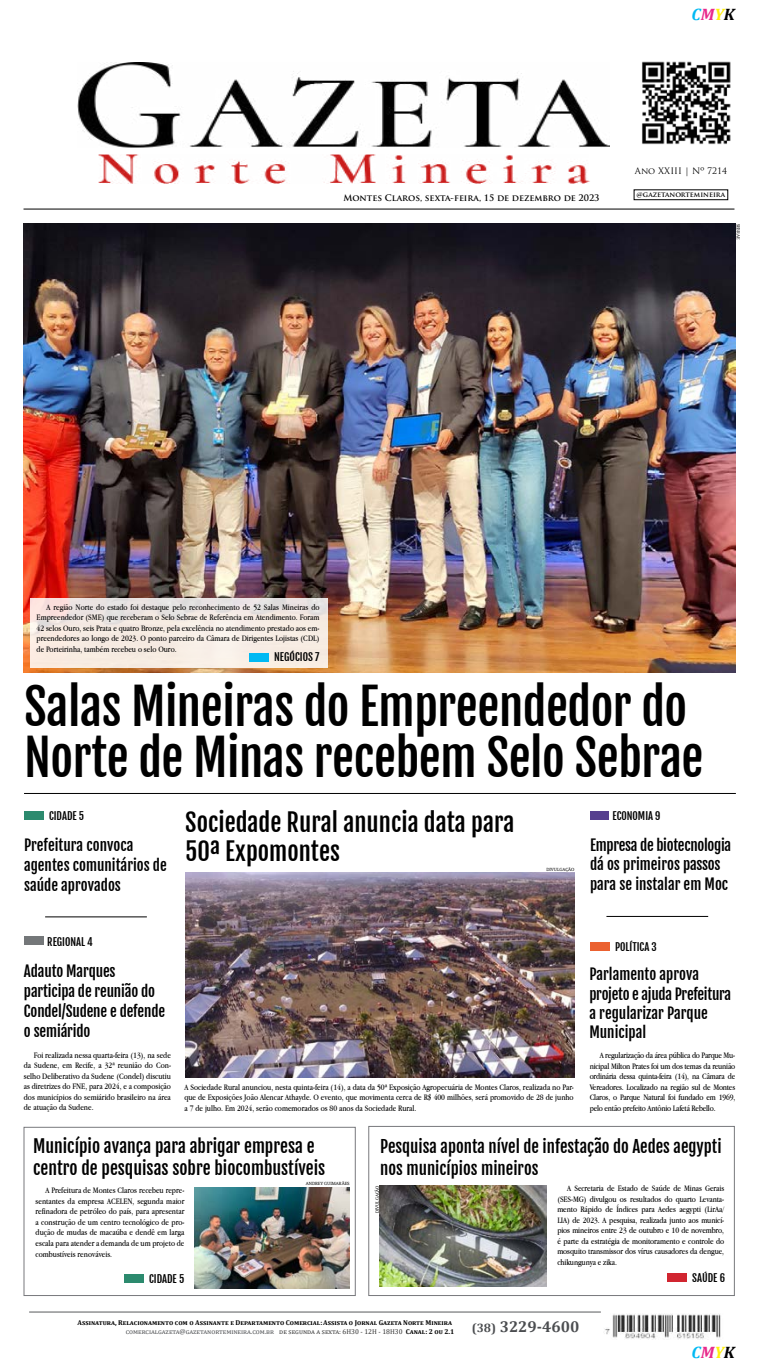
<style>
.page{position:relative;width:759px;height:1365px;background:#fff}
.page>*{position:absolute;margin:0;border:0;box-sizing:border-box;transform-origin:0 0}
.t1{font:49px/51.6px "Fjalla One";letter-spacing:-.01em;color:#000}
.t2{font:24.5px/28.9px "Fjalla One";color:#000}
.t3{font:17.5px/21.9px "Fjalla One";color:#000}
.t4{font:16.62px/21.9px "Fjalla One";color:#000}
.t5{font:italic 700 16.62px "Cambria";color:#00b9f3}
.t6{font:700 15.75px "Cambria";color:#4b4d50}
.t7{font:14.88px/19.2px "Fjalla One";color:#000}
.t8{font:700 12.25px "Cambria";color:#4b4d50}
.t9{font:10.5px "Fjalla One";color:#000}
.t10{font:8.75px/10.5px "Apple Garamond";color:#000;text-align:justify}
.t11{font:8.75px "Apple Garamond";letter-spacing:-.02em;color:#000}
.t12{font:700 8.75px "Trajan Pro";color:#000}
.t13{font:8.75px "Trajan Pro";color:#000}
.t14{font:700 7px "Cambria";color:#000}
.t15{font:7px "Cambria";color:#333}
.t16{font:7px "Cambria";letter-spacing:.055em;color:#4b4d50}
.t17{font:700 7px "Trajan Pro";color:#000}
.t18{font:4.38px "Andada";color:#000}
.s1{color:#e82a8c}
.s2{color:#fff00c}
.s3{color:#000}
.s4{font-weight:700;color:#000}
</style>
<div class="page">
<hr style="left:29px;top:1311px;width:572px;height:1px;background:#58595b">
<img style="left:642px;top:61px;width:89px;height:84px">
<img style="left:78px;top:63px;width:532px;height:121px">
<div style="left:668px;top:1273px;width:19px;height:8px;background:#d12530"></div>
<div style="left:634px;top:190px;width:94px;height:10px;border:1px solid #000"></div>
<hr style="left:24px;top:209px;width:710px;height:1px;background:#000">
<img style="left:605px;top:1314px;width:116px;height:24px">
<hr style="left:24px;top:793px;width:712px;height:1px;background:#000">
<hr style="left:606px;top:916px;width:102px;height:1px;background:#000">
<hr style="left:45px;top:916px;width:102px;height:1px;background:#000">
<div style="left:591px;top:942px;width:19px;height:8px;background:#eb6130"></div>
<div style="left:124px;top:1274px;width:20px;height:8px;background:#2c8a6e"></div>
<div style="left:368px;top:1125px;width:367px;height:170px;border:1px solid #78797d"></div>
<img style="left:380px;top:1185px;width:166px;height:101px">
<div style="left:24px;top:936px;width:20px;height:9px;background:#747779"></div>
<img style="left:24px;top:223px;width:711px;height:449px">
<div style="left:590px;top:810px;width:18px;height:9px;background:#57408f"></div>
<img style="left:185px;top:872px;width:389px;height:204px">
<div style="left:24px;top:1126px;width:332px;height:169px;border:1px solid #78797d"></div>
<img style="left:195px;top:1187px;width:155px;height:100px">
<svg style="left:31px;top:598px;width:297px;height:70px;background:#f3e9e2"></svg>
<div style="left:24px;top:810px;width:20px;height:9px;background:#2c8a6e"></div>
<div style="left:250px;top:652px;width:19px;height:9px;background:#00b9f3"></div>
<h3 class="t5" style="left:692px;top:2px;width:45px">C<span class="s1">M</span><span class="s2">Y</span><span class="s3">K</span></h3>
<p class="t12" style="left:343px;top:193px;width:258px">Montes Claros, sexta-feira, 15 de dezembro de 2023</p>
<p class="t13" style="left:635px;top:165px;width:94px">Ano XXIII | Nº 7214</p>
<p class="t17" style="left:637px;top:190px;width:90px">@gazetanortemineira</p>
<p class="t18" style="left:741px;top:223px;width:17px;rotate:90deg">SEBRAE</p>
<p class="t10" style="left:37px;top:601px;width:284px;text-align:right">A região Norte do estado foi destaque pelo reconhecimento de 52 Salas Mineiras do<br>Empreendedor (SME) que receberam o Selo Sebrae de Referência em Atendimento. Foram</p>
<p class="t10" style="left:37px;top:633px;width:284px">preendedores ao longo de 2023. O ponto parceiro da Câmara de Dirigentes Lojistas (CDL(</p>
<p class="t10" style="left:37px;top:622px;width:284px">42 selos Ouro, seis Prata e quatro Bronze, pela excelência no atendimento prestado aos em-</p>
<p class="t10" style="left:37px;top:643px;width:142px">de Porteirinha, também recebeu o selo Ouro.</p>
<p class="t9" style="left:274px;top:650px;width:47px">NEGÓCIOS 7</p>
<h1 class="t1" style="left:24px;top:680px;width:681px">Salas Mineiras do Empreendedor do<br>Norte de Minas recebem Selo Sebrae</h1>
<p class="t9" style="left:49px;top:809px;width:37px">CIDADE 5</p>
<h3 class="t7" style="left:24px;top:835px;width:144px;line-height:20.1px">Prefeitura convoca agentes comunitários de saúde aprovados</h3>
<h2 class="t2" style="left:185px;top:808px;width:331px">Sociedade Rural anuncia data para<br>50ª Expomontes</h2>
<p class="t18" style="left:546px;top:866px;width:30px">DIVULGAÇÃO</p>
<p class="t9" style="left:612px;top:809px;width:50px">ECONOMIA 9</p>
<h3 class="t7" style="left:590px;top:835px;width:143px">Empresa de biotecnologia dá os primeiros passos para se instalar em Moc</h3>
<p class="t9" style="left:47px;top:935px;width:47px">REGIONAL 4</p>
<p class="t9" style="left:615px;top:940px;width:43px">POLÍTICA 3</p>
<h3 class="t7" style="left:24px;top:960px;width:143px;line-height:20.1px">Adauto Marques participa de reunião do<br>Condel/Sudene e defende o semiárido</h3>
<h3 class="t7" style="left:589px;top:964px;width:143px">Parlamento aprova projeto e ajuda Prefeitura a regularizar Parque<br>Municipal</h3>
<p class="t10" style="left:34px;top:1049px;width:139px">Foi realizada nessa quarta-feira (13 ,) na sede</p>
<p class="t10" style="left:24px;top:1070px;width:149px">selho Deliberativo da Sudene (Condel) discutiu</p>
<p class="t10" style="left:24px;top:1060px;width:149px">da Sudene, em Recife a, 32ª reunião do Con-</p>
<p class="t10" style="left:24px;top:1081px;width:149px">as diretrizes do FNE, para 2024, ae composição dos municípios do semiárido brasileiro na área de atuação da Sudene.</p>
<p class="t10" style="left:185px;top:1081px;width:391px">A Sociedade Rural anunciou, nesta quinta-feira (14 a,) data da 50ª Exposição Agropecuária de Montes Claros, realizada no Par-</p>
<p class="t10" style="left:185px;top:1102px;width:234px">7a de julho. Em 2024, serão comemorados os 80 anos da Sociedade Rural.</p>
<p class="t10" style="left:185px;top:1091px;width:391px">que de Exposições João Alencar Athayde O. evento, que movimenta cerca de $R 400 milhões, será promovido de 28 de junho</p>
<p class="t11" style="left:600px;top:1050px;width:137px">A regularização da área pública do Parque Mu-</p>
<p class="t10" style="left:590px;top:1070px;width:147px">ordinária dessa quinta-feira (14 ,) na Câmara de Vereadores. Localizado na região sul de Montes Claros o, Parque Natural foi fundado em 1969, pelo então prefeito Antônio Lafetá Rebello.</p>
<p class="t11" style="left:590px;top:1060px;width:147px">nicipal Milton Prates foi um dos temas da reunião</p>
<h3 class="t3" style="left:33px;top:1135px;width:294px">Município avança para abrigar empresa e centro de pesquisas sobre biocombustíveis</h3>
<h3 class="t4" style="left:380px;top:1135px;width:343px">Pesquisa aponta nível de infestação do Aedes aegypti nos municípios mineiros</h3>
<p class="t10" style="left:46px;top:1185px;width:140px">A Prefeitura de Montes Claros recebeu repre-</p>
<p class="t10" style="left:36px;top:1206px;width:150px">refinadora de petróleo do país, para apresentar</p>
<p class="t10" style="left:36px;top:1227px;width:150px">dução de mudas de macaúba e dendê em larga</p>
<p class="t10" style="left:36px;top:1195px;width:150px">sentantes da empresa ACELEN, segunda maior</p>
<p class="t10" style="left:36px;top:1216px;width:150px">a construção de um centro tecnológico de pro-</p>
<p class="t10" style="left:36px;top:1237px;width:150px">escala para atender a demanda de um projeto de combustíveis renováveis.</p>
<p class="t18" style="left:306px;top:1180px;width:45px">ANDREY GUIMARÃES</p>
<p class="t18" style="left:375px;top:1213px;width:30px;rotate:-90deg">DIVULGAÇÃO</p>
<p class="t10" style="left:567px;top:1182px;width:158px">A Secretaria de Estado de Saúde de Minas Gerais</p>
<p class="t10" style="left:557px;top:1193px;width:168px">(SES-MG) divulgou os resultados do quarto Levanta-</p>
<p class="t10" style="left:557px;top:1224px;width:168px">pios mineiros entre 23 de outubro e 10 de novembro,</p>
<p class="t10" style="left:557px;top:1203px;width:168px">mento Rápido de Índices para Aedes aegypti (LirAa/</p>
<p class="t10" style="left:557px;top:1214px;width:168px">LIA) de 2023. A pesquisa, realizada junto aos municí-</p>
<p class="t10" style="left:557px;top:1235px;width:168px">é parte da estratégia de monitoramento e controle do mosquito transmissor dos vírus causadores da dengue, chikungunya e zika.</p>
<p class="t9" style="left:149px;top:1272px;width:37px">CIDADE 5</p>
<p class="t9" style="left:692px;top:1271px;width:34px">SAÚDE 6</p>
<p class="t14" style="left:78px;top:1317px;width:376px">Assinatura, Relacionamento com o Assinante e Departamento Comercial:Assista o Jornal Gazeta Norte Mineira</p>
<h3 class="t6" style="left:500px;top:1314px;width:81px">3229-4600</h3>
<h3 class="t8" style="left:472px;top:1318px;width:26px">(38)</h3>
<p class="t16" style="left:126px;top:1326px;width:149px">comercialgazeta@gazetanortemineira.com.br</p>
<p class="t15" style="left:279px;top:1326px;width:177px">de segunda a sexta H6: 30 - 12H - 18H30 <span class="s4">Canal 2: ou 2.1</span></p>
<h3 class="t5" style="left:692px;top:1340px;width:45px">C<span class="s1">M</span><span class="s2">Y</span><span class="s3">K</span></h3>
</div>
